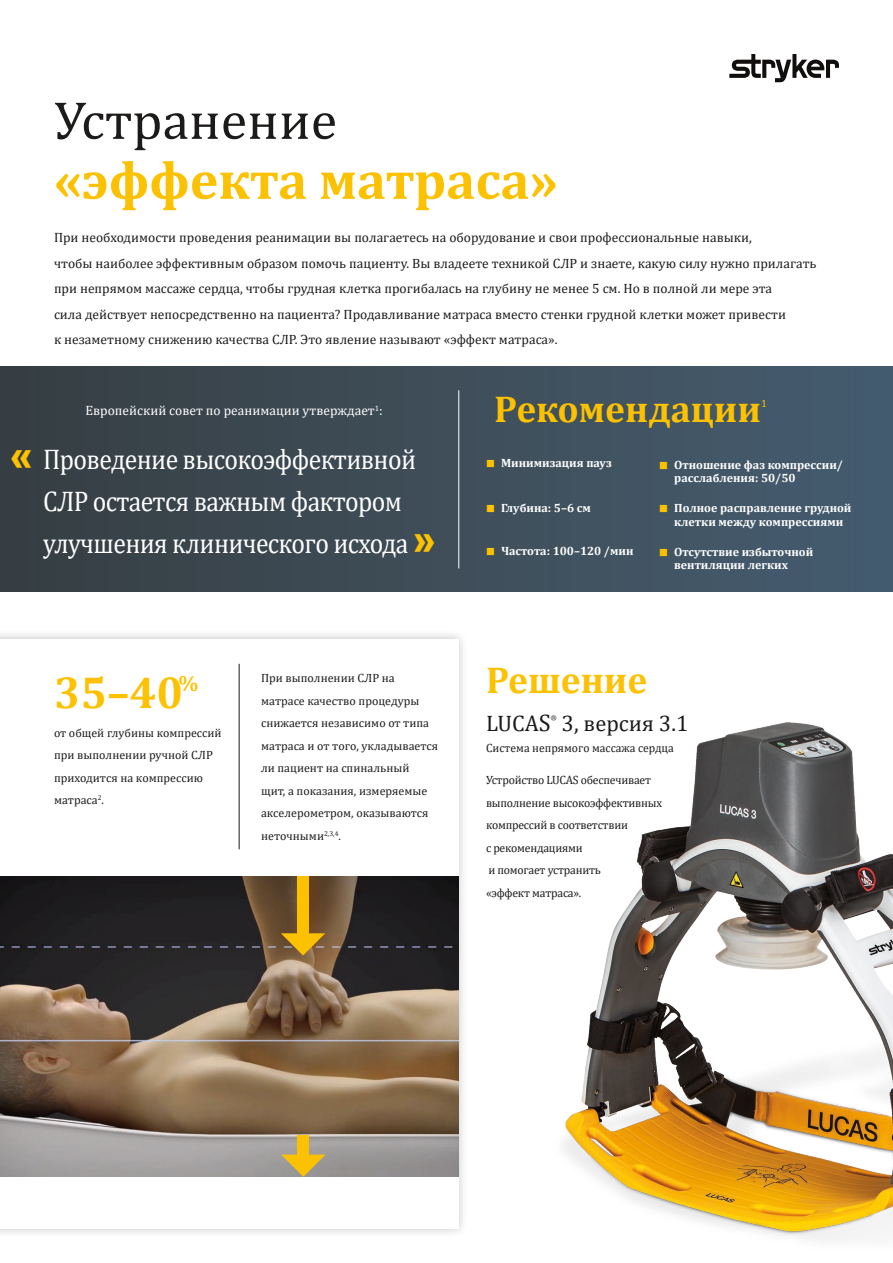
<style>
.page{position:relative;width:893px;height:1263px;background:#fff}
.page>*{position:absolute;margin:0;border:0;box-sizing:border-box;transform-origin:0 0}
.t1{font:700 54px "Cambria";color:#fcc100}
.t2{font:54px "Cambria";color:#1c1b1a}
.t3{font:700 45px "Cambria";color:#fcc100}
.t4{font:700 37.5px "Cambria";color:#fcc100}
.t5{font:28.5px/42px "Cambria";letter-spacing:-.025em;color:#fff;scale:.9 1}
.t6{font:22.5px "Cambria";color:#1c1b1a}
.t7{font:13.5px/25.5px "Cambria";color:#1c1b1a}
.t8{font:13.5px "Cambria";color:#fff}
.t9{font:12px/22.5px "Cambria";color:#1c1b1a}
.t10{font:700 12px/13.5px "Cambria";color:#fff}
.t11{font:12px/22.5px "Cambria";letter-spacing:-.02em;color:#1c1b1a}
.t12{font:10.5px "Cambria";color:#fcc100}
.t13{font:7.05px "Cambria";color:#1c1b1a}
.s1{font-family:"Arial";font-weight:900;font-size:39px;color:#fcc100}
.s2{font-weight:400;font-size:10.5px;color:#fcc100}
.s3{font-size:24px}
</style>
<div class="page">
<div style="left:0;top:367px;width:893px;height:225px;background:linear-gradient(to right,#373e42,#455c70)"></div>
<div style="left:0;top:629px;width:469px;height:609px;background:#1c1b1a;opacity:.26"></div>
<div style="left:0;top:639px;width:459px;height:590px;background:#fff"></div>
<img style="left:0;top:876px;width:459px;height:301px">
<svg style="left:729px;top:54px;width:110px;height:28px"></svg>
<img style="left:563px;top:722px;width:330px;height:519px">
<div style="left:297px;top:876px;width:12px;height:57px;background:#fcc100"></div>
<svg style="left:281px;top:933px;width:44px;height:22px"></svg>
<div style="left:298px;top:1135px;width:11px;height:31px;background:#fcc100"></div>
<svg style="left:281px;top:1154px;width:45px;height:23px"></svg>
<hr style="left:239px;top:664px;width:1px;height:185px;background:#1c1b1a">
<hr style="left:458px;top:390px;width:1px;height:178px;background:#fff">
<h1 class="t2" style="left:54px;top:89px;width:285px">Устранение</h1>
<h1 class="t1" style="left:54px;top:142px;width:505px">«эффекта матраса»</h1>
<p class="t7" style="left:54px;top:225px;width:764px">При необходимости проведения реанимации вы полагаетесь на оборудование и свои профессиональные навыки,<br>чтобы наиболее эффективным образом помочь пациенту. Вы владеете техникой СЛР и знаете, какую силу нужно прилагать при непрямом массаже сердца, чтобы грудная клетка прогибалась на глубину не менее 5 см. Но в полной ли мере эта<br>сила действует непосредственно на пациента? Продавливание матраса вместо стенки грудной клетки может привести<br>к незаметному снижению качества СЛР. Это явление называют «эффект матраса».</p>
<p class="t8" style="left:85px;top:403px;width:299px">Европейский совет по реанимации утверждает<sup>1</sup>:</p>
<h3 class="t5" style="left:43px;top:439px;width:438px;text-indent:-33px"><span class="s1">«</span> Проведение высокоэффективной<br>СЛР остается важным фактором улучшения клинического исхода <span class="s1">»</span></h3>
<h2 class="t3" style="left:54px;top:661px;width:146px">35–40<sup>%</sup></h2>
<p class="t9" style="left:54px;top:721px;width:169px">от общей глубины компрессий при выполнении ручной СЛР приходится на компрессию матраса<sup>2</sup>.</p>
<p class="t9" style="left:261px;top:667px;width:179px">При выполнении СЛР на матрасе качество процедуры снижается независимо от типа матраса и от того, укладывается ли пациент на спинальный<br>щит, а показания, измеряемые акселерометром, оказываются неточными<sup>2,3,4</sup>.</p>
<h3 class="t4" style="left:494px;top:383px;width:268px">Рекомендации</h3>
<p class="t12" style="left:761px;top:397px;width:7px">1</p>
<p class="t10" style="left:486px;top:456px;width:127px"><span class="s2">■</span> Минимизация пауз</p>
<p class="t10" style="left:486px;top:500px;width:106px"><span class="s2">■</span> Глубина: 5–6 см</p>
<p class="t10" style="left:486px;top:544px;width:149px"><span class="s2">■</span> Частота: 100–120 /мин</p>
<p class="t10" style="left:674px;top:457px;width:170px;text-indent:-15px"><span class="s2">■</span> Отношение фаз компрессии/ расслабления: 50/50</p>
<p class="t10" style="left:659px;top:501px;width:194px;text-align:center"><span class="s2">■</span> Полное расправление грудной клетки между компрессиями</p>
<p class="t10" style="left:674px;top:544px;width:141px;text-indent:-15px"><span class="s2">■</span> Отсутствие избыточной вентиляции легких</p>
<h3 class="t4" style="left:486px;top:654px;width:163px">Решение</h3>
<h3 class="t6" style="left:486px;top:710px;width:66px">LUCA<span class="s3">S</span></h3>
<p class="t13" style="left:551px;top:713px;width:7px">®</p>
<h3 class="t6" style="left:562px;top:710px;width:128px">3, версия 3.1</h3>
<p class="t9" style="left:486px;top:737px;width:189px">Система непрямого массажа сердца</p>
<p class="t11" style="left:486px;top:769px;width:178px">Устройство LUCAS обеспечивает выполнение высокоэффективных компрессий в соответствии<br>с рекомендациями<br>и помогает устранить<br>«эффект матраса».</p>
</div>
